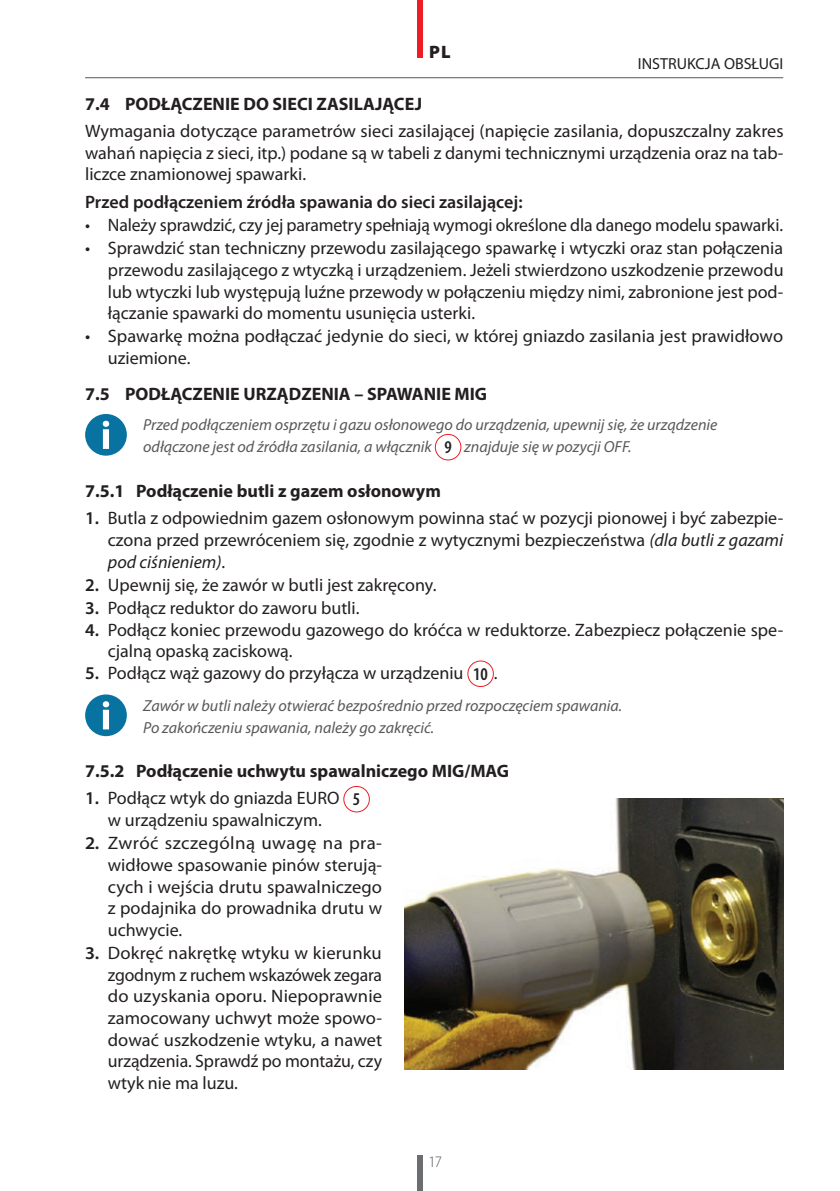
<style>
.page{position:relative;width:840px;height:1191px;background:#fff}
.page>*{position:absolute;margin:0;border:0;box-sizing:border-box;transform-origin:0 0}
.t1{font:18px/21.6px "Myriad Pro";color:#231f20;text-align:justify}
.t2{font:700 18px "Myriad Pro";color:#231f20}
.t3{font:18px/21.6px "Myriad Pro";color:#231f20;text-align:justify;scale:1.05 1}
.t4{font:600 18px "Myriad Pro";color:#231f20}
.t5{font:900 18px "Myriad Pro";color:#231f20}
.t6{font:italic 16px/22px "Myriad Pro";color:#57585a}
.t7{font:16px "Myriad Pro";color:#231f20}
.t8{font:300 semi-condensed 16px "Myriad Pro";color:#57585a}
.s1{font-weight:600;font-style:normal;font-stretch:condensed;font-size:18px;color:#231f20}
.s2{font-weight:600}
.s3{font-style:italic}
.s4{font-weight:600;font-stretch:condensed}
</style>
<div class="page">
<hr style="left:85px;top:77px;width:697px;height:1px;background:#57585a">
<div style="left:417px;top:0;width:5px;height:58px;background:#ee1d23"></div>
<div style="left:417px;top:1155px;width:5px;height:36px;background:#6c6d70"></div>
<div style="left:85px;top:414px;width:42px;height:41px;background:#0873a1;border-radius:50%"></div>
<svg style="left:103px;top:421px;width:6px;height:28px"></svg>
<div style="left:434px;top:434px;width:27px;height:26px;border:1px solid #ee1d23;border-radius:50%"></div>
<div style="left:467px;top:660px;width:26px;height:27px;border:1px solid #ee1d23;border-radius:50%"></div>
<div style="left:85px;top:694px;width:42px;height:42px;background:#0873a1;border-radius:50%"></div>
<svg style="left:103px;top:701px;width:6px;height:28px"></svg>
<div style="left:343px;top:786px;width:26px;height:26px;border:1px solid #ee1d23;border-radius:50%"></div>
<img style="left:404px;top:799px;width:378px;height:270px">
<p class="t5" style="left:429px;top:40px;width:23px">PL</p>
<p class="t7" style="left:637px;top:54px;width:147px">INSTRUKCJA OBSŁUGI</p>
<p class="t2" style="left:85px;top:92px;width:338px">7.4 PODŁĄCZENIE DO SIECI ZASILAJĄCEJ</p>
<p class="t1" style="left:85px;top:120px;width:699px">Wymagania dotyczące parametrów sieci zasilającej (napięcie zasilania, dopuszczalny zakres wahań napięcia z sieci, itp.) podane są w tabeli z danymi technicznymi urządzenia oraz na tab&shy;liczce znamionowej spawarki.</p>
<p class="t4" style="left:85px;top:190px;width:438px">Przed podłączeniem źródła spawania do sieci zasilającej:</p>
<p class="t1" style="left:85px;top:214px;width:699px">• Należy sprawdzić, czy jej parametry spełniają wymogi określone dla danego modelu spawarki.</p>
<p class="t1" style="left:108px;top:237px;width:676px;text-indent:-23px">• Sprawdzić stan techniczny przewodu zasilającego spawarkę i wtyczki oraz stan połączenia przewodu zasilającego z wtyczką i urządzeniem. Jeżeli stwierdzono uszkodzenie przewodu lub wtyczki lub występują luźne przewody w połączeniu między nimi, zabronione jest pod&shy;łączanie spawarki do momentu usunięcia usterki.</p>
<p class="t1" style="left:108px;top:325px;width:676px;text-indent:-23px">• Spawarkę można podłączać jedynie do sieci, w której gniazdo zasilania jest prawidłowo uziemione.</p>
<p class="t2" style="left:85px;top:382px;width:403px">7.5 PODŁĄCZENIE URZĄDZENIA – SPAWANIE MIG</p>
<p class="t6" style="left:143px;top:414px;width:575px">Przed podłączeniem osprzętu i gazu osłonowego do urządzenia, upewnij się, że urządzenie odłączone jest od źródła zasilania, a włącznik <span class="s1">9</span> znajduje się w pozycji OFF.</p>
<p class="t2" style="left:85px;top:479px;width:357px">7.5.1 Podłączenie butli z gazem osłonowym</p>
<p class="t1" style="left:108px;top:507px;width:676px;text-indent:-23px"><span class="s2">1.</span> Butla z odpowiednim gazem osłonowym powinna stać w pozycji pionowej i być zabezpie&shy;czona przed przewróceniem się, zgodnie z wytycznymi bezpieczeństwa <span class="s3">(dla butli z gazami pod ciśnieniem)</span>.</p>
<p class="t1" style="left:85px;top:574px;width:352px"><span class="s2">2.</span> Upewnij się, że zawór w butli jest zakręcony.</p>
<p class="t1" style="left:85px;top:597px;width:276px"><span class="s2">3.</span> Podłącz reduktor do zaworu butli.</p>
<p class="t1" style="left:108px;top:618px;width:676px;text-indent:-23px"><span class="s2">4.</span> Podłącz koniec przewodu gazowego do króćca w reduktorze. Zabezpiecz połączenie spe&shy;cjalną opaską zaciskową.</p>
<p class="t1" style="left:85px;top:662px;width:414px"><span class="s2">5.</span> Podłącz wąż gazowy do przyłącza w urządzeniu <span class="s4">10</span> .</p>
<p class="t6" style="left:143px;top:694px;width:480px">Zawór w butli należy otwierać bezpośrednio przed rozpoczęciem spawania.<br>Po zakończeniu spawania, należy go zakręcić.</p>
<p class="t2" style="left:85px;top:759px;width:425px">7.5.2 Podłączenie uchwytu spawalniczego MIG/MAG</p>
<p class="t1" style="left:108px;top:787px;width:254px;text-indent:-23px"><span class="s2">1.</span> Podłącz wtyk do gniazda EURO <span class="s4">5 </span>w urządzeniu spawalniczym.</p>
<p class="t3" style="left:108px;top:832px;width:263px;text-indent:-23px"><span class="s2">2.</span> Zwróć szczególną uwagę na pra&shy;widłowe spasowanie pinów sterują&shy;cych i wejścia drutu spawalniczego z podajnika do prowadnika drutu w uchwycie.</p>
<p class="t1" style="left:108px;top:942px;width:276px;text-indent:-23px"><span class="s2">3.</span> Dokręć nakrętkę wtyku w kierunku zgodnym z ruchem wskazówek zegara do uzyskania oporu. Niepoprawnie zamocowany uchwyt może spowo&shy;dować uszkodzenie wtyku, a nawet urządzenia. Sprawdź po montażu, czy wtyk nie ma luzu.</p>
<p class="t8" style="left:428px;top:1153px;width:15px">17</p>
</div>
